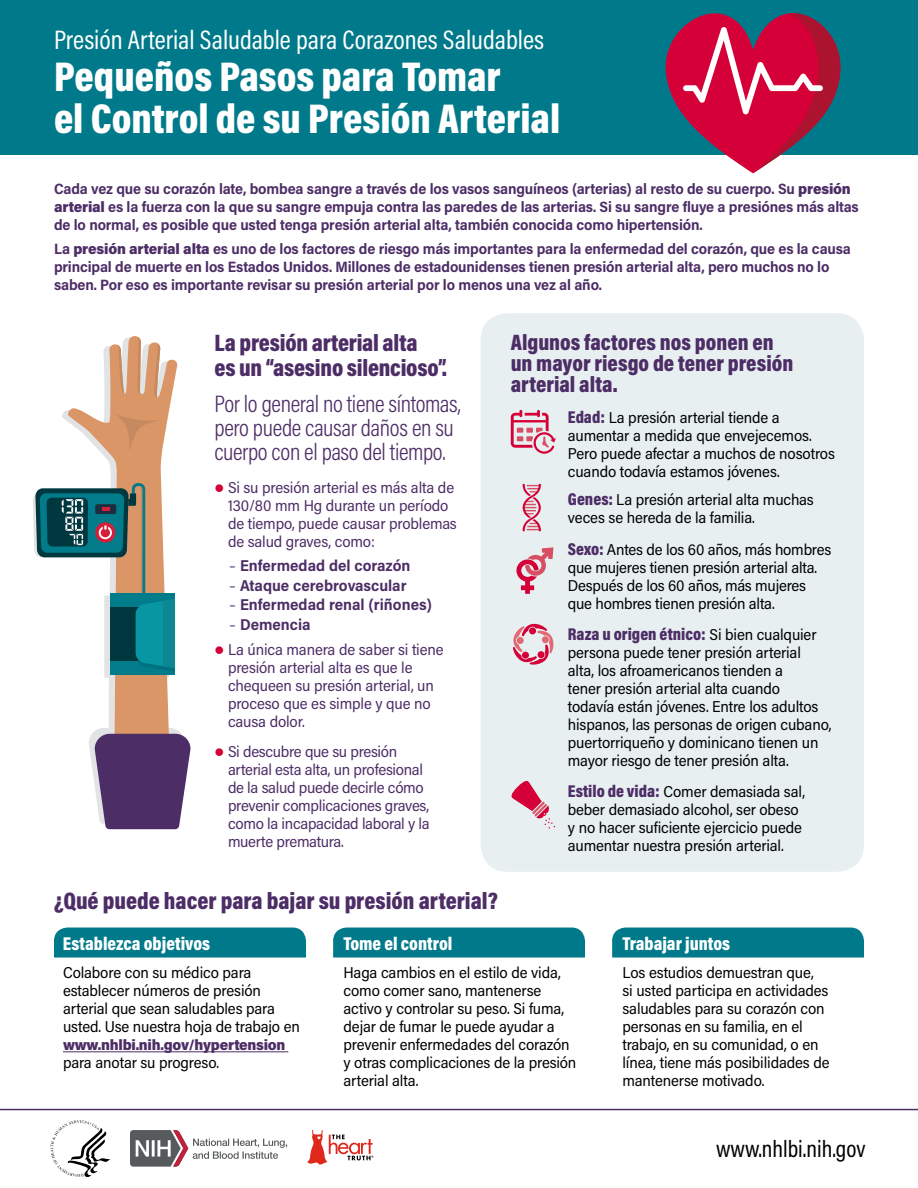
<style>
.page{position:relative;width:918px;height:1188px;background:#fff}
.page>*{position:absolute;margin:0;border:0;box-sizing:border-box;transform-origin:0 0}
.t1{font:900 42px/42px "Acumin Pro Cond";color:#fff}
.t2{font:27px "Acumin Pro Cond";color:#fff}
.t3{font:900 24px/25.5px "Acumin Pro Cond";letter-spacing:-.005em;color:#4d2d66}
.t4{font:300 24px/24px "Acumin Pro Cond";letter-spacing:-.015em;color:#4d2d66}
.t5{font:24px "Acumin Pro Cond";color:#000}
.t6{font:900 22.5px/21px "Acumin Pro Cond";color:#4d2d66}
.t7{font:900 18.75px "Acumin Pro Cond";color:#fff}
.t8{font:900 17.25px "Acumin Pro Cond";color:#4d2d66}
.t9{font:15.75px/18px "Acumin Pro Semi Cond";letter-spacing:-.01em;color:#000}
.t10{font:15.75px/18px "Acumin Pro Semi Cond";letter-spacing:-.015em;color:#4d2d66}
.t11{font:700 15.75px "Acumin Pro Semi Cond";color:#4d2d66}
.t12{font:700 15px/18px "Acumin Pro Semi Cond";letter-spacing:-.01em;color:#4d2d66}
.t13{font:900 15px "Acumin Pro Semi Cond";letter-spacing:-.015em;color:#4d2d66}
.s1{font-weight:900}
.s2{font-family:"Acumin Pro Cond";font-weight:400}
.s3{font-family:"Acumin Pro Cond";font-weight:900;font-size:17.25px;color:#4d2d66}
.s4{font-family:"Acumin Pro Semi Cond";font-weight:400;font-size:15.75px;color:#000}
</style>
<div class="page">
<div style="left:0;top:0;width:918px;height:155px;background:#007a8a"></div>
<svg style="left:666px;top:13px;width:174px;height:160px"></svg>
<hr style="left:0;top:1109px;width:918px;height:1px;background:#4d2d66">
<svg style="left:67px;top:336px;width:111px;height:406px"></svg>
<svg style="left:137px;top:337px;width:5px;height:57px"></svg>
<svg style="left:118px;top:345px;width:7px;height:49px"></svg>
<svg style="left:154px;top:343px;width:6px;height:55px"></svg>
<svg style="left:112px;top:413px;width:50px;height:38px;background:#d79365"></svg>
<div style="left:110px;top:593px;width:65px;height:81px;background:#027b8a"></div>
<svg style="left:35px;top:483px;width:140px;height:189px"></svg>
<svg style="left:95px;top:734px;width:95px;height:95px;background:#5e4174"></svg>
<div style="left:481px;top:313px;width:383px;height:559px;background:#e7eff0;border-radius:27px"></div>
<svg style="left:511px;top:410px;width:45px;height:44px"></svg>
<svg style="left:523px;top:484px;width:18px;height:47px"></svg>
<svg style="left:516px;top:547px;width:37px;height:47px"></svg>
<svg style="left:513px;top:624px;width:40px;height:41px"></svg>
<div style="left:542px;top:636px;width:7px;height:7px;background:#e46874;border-radius:50%"></div>
<svg style="left:512px;top:781px;width:43px;height:47px"></svg>
<div style="left:54px;top:928px;width:252px;height:30px;background:#007a8a"></div>
<div style="left:333px;top:928px;width:252px;height:30px;background:#007a8a"></div>
<div style="left:612px;top:928px;width:252px;height:30px;background:#007a8a"></div>
<hr style="left:63px;top:1051px;width:225px;height:1px;background:#4d2d66">
<svg style="left:51px;top:1120px;width:59px;height:57px"></svg>
<svg style="left:130px;top:1130px;width:157px;height:37px"></svg>
<svg style="left:307px;top:1130px;width:66px;height:35px"></svg>
<h1 class="t2" style="left:54px;top:22px;width:492px">Presión Arterial Saludable para Corazones Saludables</h1>
<h1 class="t1" style="left:54px;top:55px;width:508px">Pequeños Pasos para Tomar<br>el Control de su Presión Arterial</h1>
<p class="t12" style="left:54px;top:179px;width:806px">Cada vez que su corazón late, bombea sangre a través de los vasos sanguíneos (arterias) al resto de su cuerpo. Su <span class="s1">presión arterial</span> es la fuerza con la que su sangre empuja contra las paredes de las arterias. Si su sangre fluye a presiónes más altas de lo normal, es posible que usted tenga presión arterial alta, también conocida como hipertensión.</p>
<p class="t12" style="left:54px;top:239px;width:798px">La <span class="s1">presión arterial alta</span> es uno de los factores de riesgo más importantes para la enfermedad del corazón, que es la causa principal de muerte en los Estados Unidos. Millones de estadounidenses tienen presión arterial alta, pero muchos no lo saben. Por eso es importante revisar su presión arterial por lo menos una vez al año.</p>
<h2 class="t3" style="left:214px;top:329px;width:234px">La presión arterial alta<br>es un “asesino silencioso”.</h2>
<p class="t4" style="left:214px;top:392px;width:248px">Por lo general no tiene síntomas, pero puede causar daños en su cuerpo con el paso del tiempo.</p>
<p class="t10" style="left:228px;top:478px;width:230px">Si su presión arterial es más alta de<br>130/80 mm Hg durante un período de tiempo, puede causar problemas de salud graves, como:</p>
<p class="t11" style="left:229px;top:555px;width:183px"><span class="s2">–</span> Enfermedad del corazón</p>
<p class="t11" style="left:229px;top:574px;width:179px"><span class="s2">–</span> Ataque cerebrovascular</p>
<p class="t11" style="left:229px;top:594px;width:204px"><span class="s2">–</span> Enfermedad renal (riñones)</p>
<p class="t11" style="left:229px;top:613px;width:83px"><span class="s2">–</span> Demencia</p>
<p class="t10" style="left:228px;top:640px;width:217px">La única manera de saber si tiene presión arterial alta es que le chequeen su presión arterial, un proceso que es simple y que no causa dolor.</p>
<p class="t10" style="left:228px;top:742px;width:203px">Si descubre que su presión arterial esta alta, un profesional de la salud puede decirle cómo prevenir complicaciones graves, como la incapacidad laboral y la muerte prematura.</p>
<h2 class="t6" style="left:511px;top:331px;width:284px">Algunos factores nos ponen en un mayor riesgo de tener presión arterial alta.</h2>
<p class="t9" style="left:568px;top:408px;width:269px"><span class="s3">Edad:</span> La presión arterial tiende a aumentar a medida que envejecemos.<br>Pero puede afectar a muchos de nosotros cuando todavía estamos jóvenes.</p>
<p class="t9" style="left:568px;top:490px;width:247px"><span class="s3">Genes:</span> La presión arterial alta muchas veces se hereda de la familia.</p>
<p class="t9" style="left:568px;top:540px;width:265px"><span class="s3">Sexo:</span> Antes de los 60 años, más hombres que mujeres tienen presión arterial alta.<br>Después de los 60 años, más mujeres que hombres tienen presión alta.</p>
<p class="t8" style="left:568px;top:623px;width:250px">Raza u origen étnico: <span class="s4">Si bien cualquier</span></p>
<p class="t9" style="left:568px;top:643px;width:265px">persona puede tener presión arterial<br>alta, los afroamericanos tienden a<br>tener presión arterial alta cuando<br>todavía están jóvenes. Entre los adultos hispanos, las personas de origen cubano, puertorriqueño y dominicano tienen un mayor riesgo de tener presión alta.</p>
<p class="t9" style="left:568px;top:781px;width:239px"><span class="s3">Estilo de vida:</span> Comer demasiada sal, beber demasiado alcohol, ser obeso y no hacer suficiente ejercicio puede aumentar nuestra presión arterial.</p>
<h2 class="t3" style="left:54px;top:888px;width:446px">¿Qué puede hacer para bajar su presión arterial?</h2>
<h3 class="t7" style="left:63px;top:931px;width:149px">Establezca objetivos</h3>
<p class="t9" style="left:63px;top:963px;width:238px">Colabore con su médico para establecer números de presión arterial que sean saludables para usted. Use nuestra hoja de trabajo en</p>
<p class="t13" style="left:63px;top:1035px;width:224px">www.nhlbi.nih.gov/hypertension</p>
<p class="t9" style="left:63px;top:1053px;width:158px">para anotar su progreso.</p>
<h3 class="t7" style="left:343px;top:931px;width:110px">Tome el control</h3>
<p class="t9" style="left:344px;top:963px;width:234px">Haga cambios en el estilo de vida, como comer sano, mantenerse activo y controlar su peso. Si fuma, dejar de fumar le puede ayudar a prevenir enfermedades del corazón y otras complicaciones de la presión arterial alta.</p>
<h3 class="t7" style="left:622px;top:931px;width:109px">Trabajar juntos</h3>
<p class="t9" style="left:622px;top:963px;width:209px">Los estudios demuestran que,<br>si usted participa en actividades saludables para su corazón con personas en su familia, en el trabajo, en su comunidad, o en línea, tiene más posibilidades de mantenerse motivado.</p>
<h3 class="t5" style="left:716px;top:1133px;width:151px">www.nhlbi.nih.gov</h3>
</div>
